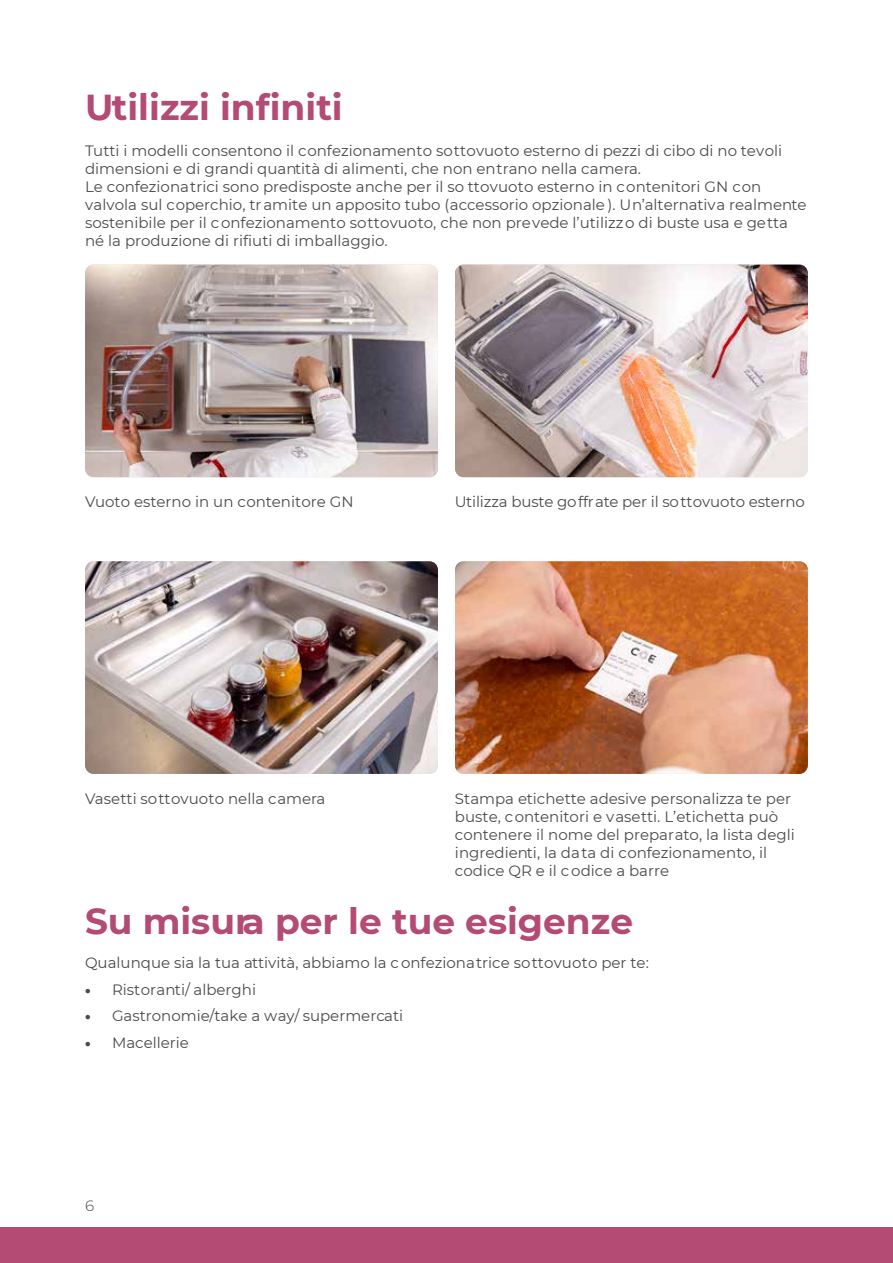
<style>
.page{position:relative;width:893px;height:1263px;background:#fff}
.page>*{position:absolute;margin:0;border:0;box-sizing:border-box;transform-origin:0 0}
.t1{font:700 36px "Montserrat";color:#b34b74}
.t2{font:15px/18px "Montserrat";color:#4a4a4d}
.t3{font:300 15px "Montserrat";color:#4a4a4d}
.s1{font-weight:900;font-size:13.5px}
</style>
<div class="page">
<div style="left:0;top:1227px;width:893px;height:36px;background:#b34b74"></div>
<img style="left:455px;top:265px;width:353px;height:212px">
<img style="left:85px;top:265px;width:353px;height:212px">
<img style="left:85px;top:561px;width:353px;height:213px">
<img style="left:455px;top:561px;width:353px;height:213px">
<h1 class="t1" style="left:85px;top:81px;width:259px">Utilizzi infiniti</h1>
<p class="t2" style="left:85px;top:141px;width:723px">Tutti i modelli consentono il confezionamento sottovuoto esterno di pezzi di cibo di no tevoli dimensioni e di grandi quantità di alimenti, che non entrano nella camera.<br>Le confezionatrici sono predisposte anche per il so ttovuoto esterno in contenitori GN con valvola sul coperchio, tramite un apposito tubo (accessorio opzionale ). Un’alternativa realmente sostenibile per il confezionamento sottovuoto, che non prevede l’utilizzo di buste usa e getta né la produzione di rifiuti di imballaggio.</p>
<p class="t2" style="left:85px;top:492px;width:270px">Vuoto esterno in un contenitore GN</p>
<p class="t2" style="left:455px;top:492px;width:351px">Utilizza buste goffrate per il sottovuoto esterno</p>
<p class="t2" style="left:85px;top:789px;width:242px">Vasetti sottovuoto nella camera</p>
<p class="t2" style="left:455px;top:789px;width:341px">Stampa etichette adesive personalizza te per buste, contenitori e vasetti. L’etichetta può contenere il nome del preparato, la lista degli ingredienti, la data di confezionamento, il codice QR e il codice a barre</p>
<h1 class="t1" style="left:85px;top:895px;width:549px">Su misura per le tue esigenze</h1>
<p class="t2" style="left:85px;top:953px;width:565px">Qualunque sia la tua attività, abbiamo la c onfezionatrice sottovuoto per te:</p>
<p class="t2" style="left:85px;top:980px;width:173px"><span class="s1">•</span> Ristoranti/ alberghi</p>
<p class="t2" style="left:85px;top:1006px;width:320px"><span class="s1">•</span> Gastronomie/take a way/ supermercati</p>
<p class="t2" style="left:85px;top:1033px;width:105px"><span class="s1">•</span> Macellerie</p>
<p class="t3" style="left:85px;top:1196px;width:11px">6</p>
</div>
